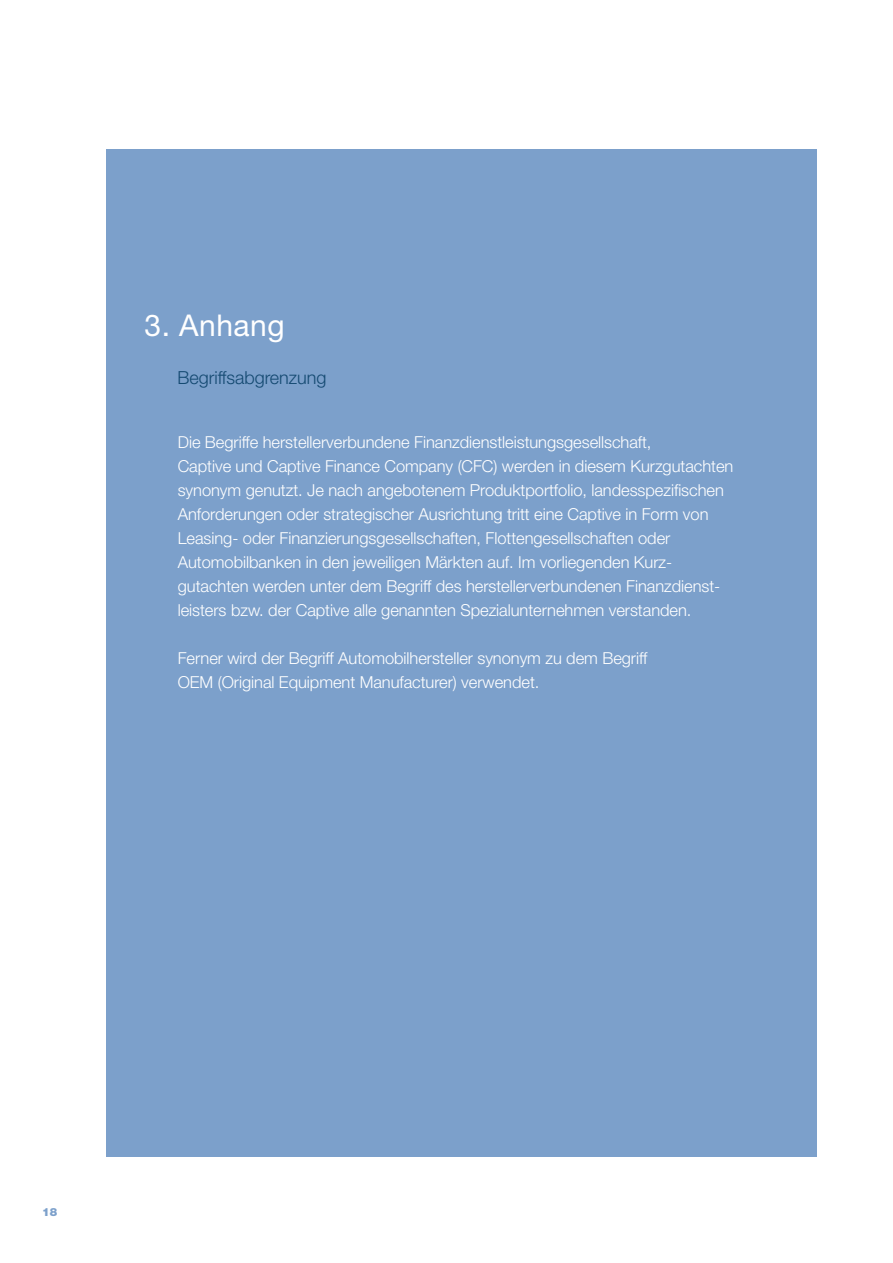
<style>
.page{position:relative;width:893px;height:1263px;background:#fff}
.page>*{position:absolute;margin:0;border:0;box-sizing:border-box;transform-origin:0 0}
.t1{font:30px "Helvetica Neue LT Std";letter-spacing:.015em;color:#fff}
.t2{font:300 18px "Helvetica Neue LT Std";letter-spacing:-.005em;color:#154a72}
.t3{font:300 16.5px/24px "Helvetica Neue LT Std";letter-spacing:-.005em;color:#fff}
.t4{font:900 11.25px "Helvetica Neue LT Std";color:#7ca0cb}
</style>
<div class="page">
<div style="left:106px;top:149px;width:710px;height:1008px;background:#7ca0cb"></div>
<h1 class="t1" style="left:145px;top:308px;width:142px">3. Anhang</h1>
<p class="t2" style="left:178px;top:367px;width:150px">Begriffsabgrenzung</p>
<p class="t3" style="left:178px;top:430px;width:557px">Die Begriffe herstellerverbundene Finanzdienstleistungsgesellschaft,<br>Captive und Captive Finance Company (CFC) werden in diesem Kurzgutachten synonym genutzt. Je nach angebotenem Produktportfolio, landesspezifischen Anforderungen oder strategischer Ausrichtung tritt eine Captive in Form von Leasing- oder Finanzierungsgesellschaften, Flottengesellschaften oder Automobilbanken in den jeweiligen Märkten auf. Im vorliegenden Kurz&shy;gutachten werden unter dem Begriff des herstellerverbundenen Finanzdienst&shy;leisters bzw. der Captive alle genannten Spezialunternehmen verstanden.</p>
<p class="t3" style="left:178px;top:646px;width:471px">Ferner wird der Begriff Automobilhersteller synonym zu dem Begriff<br>OEM (Original Equipment Manufacturer) verwendet.</p>
<p class="t4" style="left:42px;top:1206px;width:16px">18</p>
</div>
